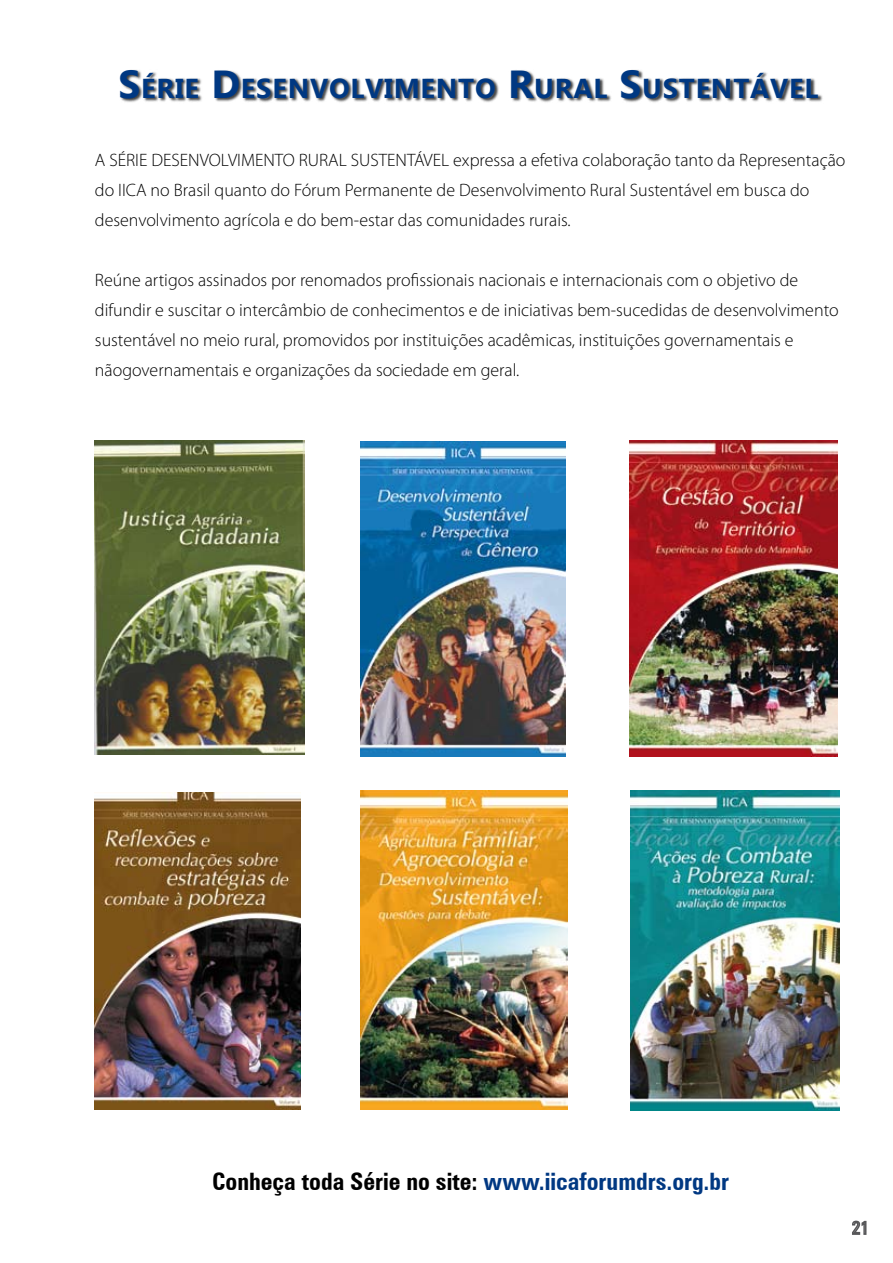
<style>
.page{position:relative;width:893px;height:1263px;background:#fff}
.page>*{position:absolute;margin:0;border:0;box-sizing:border-box;transform-origin:0 0}
.t1{font:700 27.3px "Segoe UI";letter-spacing:.03em;color:#003882}
.t2{font:700 condensed 24px "Zurich BT";color:#000}
.t3{font:300 18px/30px "Myriad Pro";color:#000}
.s1{font-size:39px}
.s2{color:#003882}
</style>
<div class="page">
<svg style="left:852px;top:1220px;width:15px;height:15px"></svg>
<div style="left:119px;top:69px;width:704px;height:34px;background:#000;opacity:.75"></div>
<img style="left:95px;top:440px;width:209px;height:314px">
<img style="left:360px;top:441px;width:205px;height:315px">
<img style="left:629px;top:440px;width:209px;height:316px">
<img style="left:95px;top:792px;width:205px;height:317px">
<img style="left:360px;top:791px;width:208px;height:318px">
<img style="left:630px;top:791px;width:209px;height:320px">
<h1 class="t1" style="left:119px;top:68px;width:701px"><span class="s1">S</span>ÉRIE <span class="s1">D</span>ESENVOLVIMENTO <span class="s1">R</span>URAL <span class="s1">S</span>USTENTÁVEL</h1>
<p class="t3" style="left:95px;top:145px;width:752px">A SÉRIE DESENVOLVIMENTO RURAL SUSTENTÁVEL expressa a efetiva colaboração tanto da Representação do IICA no Brasil quanto do Fórum Permanente de Desenvolvimento Rural Sustentável em busca do desenvolvimento agrícola e do bem-estar das comunidades rurais.</p>
<p class="t3" style="left:95px;top:265px;width:745px">Reúne artigos assinados por renomados profissionais nacionais e internacionais com o objetivo de difundir e suscitar o intercâmbio de conhecimentos e de iniciativas bem-sucedidas de desenvolvimento sustentável no meio rural, promovidos por instituições acadêmicas, instituições governamentais e nãogovernamentais e organizações da sociedade em geral.</p>
<h2 class="t2" style="left:212px;top:1167px;width:518px">Conheça toda Série no site: <span class="s2">www.iicaforumdrs.org.br</span></h2>
</div>
